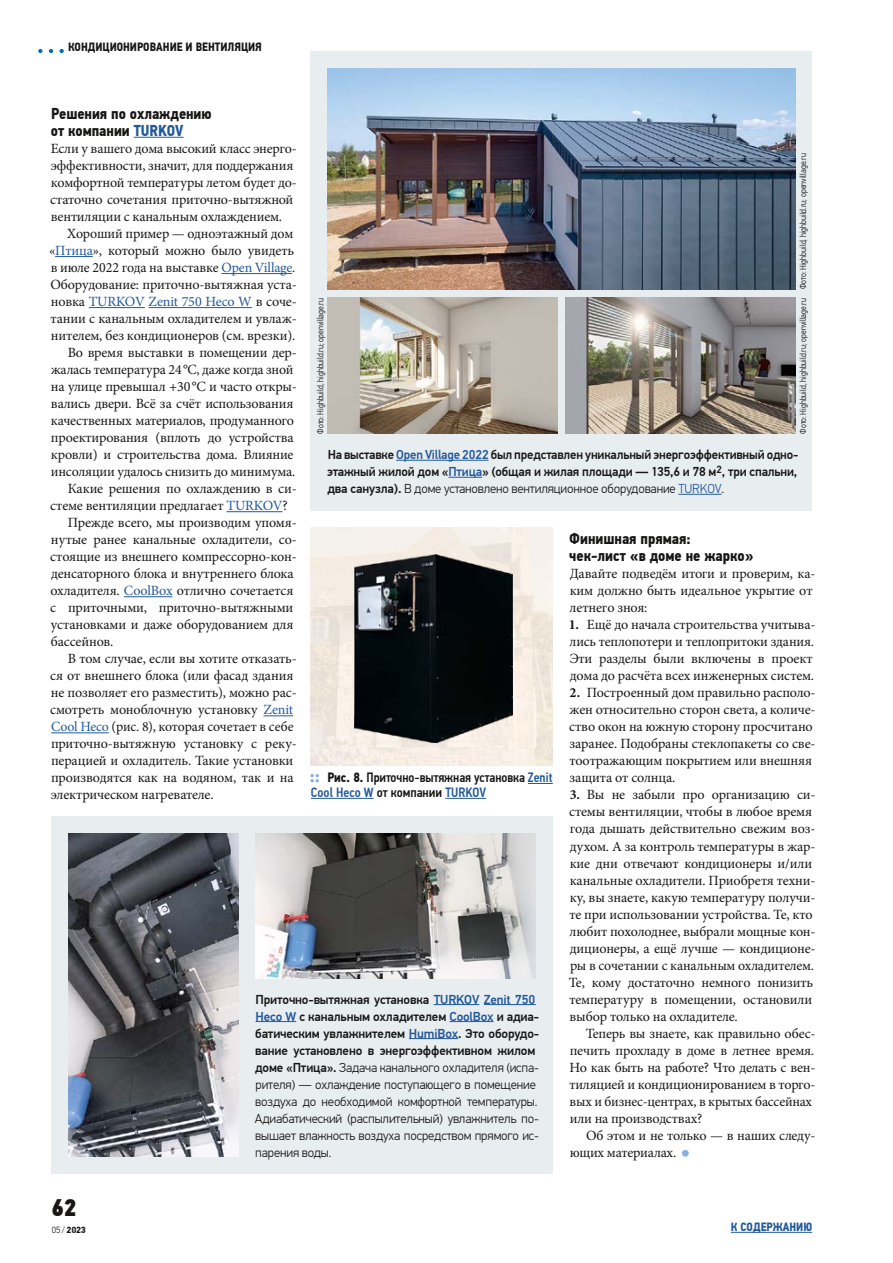
<style>
.page{position:relative;width:893px;height:1263px;background:#fff}
.page>*{position:absolute;margin:0;border:0;box-sizing:border-box;transform-origin:0 0}
.t1{font:24px "PF Din Text Cond Pro X Black";color:#181716}
.t2{font:700 15.75px/17px "PF Din Text Cond Pro";color:#181716}
.t3{font:14.1px/17px "Minion Pro";letter-spacing:-.01em;color:#181716}
.t4{font:14.1px "Minion Pro";letter-spacing:-.01em;color:#22599b}
.t5{font:500 13.5px/14.9px "PF Din Text Cond Pro";color:#181716}
.t6{font:300 12.9px/17px "PF Din Text Pro";letter-spacing:-.01em;color:#181716}
.t7{font:500 12.9px/17px "PF Din Text Pro";letter-spacing:-.01em;color:#181716;text-align:justify}
.t8{font:700 12px "PF Din Text Cond Pro";color:#181716}
.t9{font:700 12px "PF Din Text Cond Pro";color:#22599b}
.t10{font:300 9px "PF Din Text Cond Pro";color:#181716}
.t11{font:700 9px "PF Din Text Pro";color:#181716}
.s1{color:#22599b}
.s2{color:#181716}
.s3{font-weight:300}
.s4{font-weight:300;color:#22599b}
.s5{font-weight:700;font-size:13.95px}
.s6{font-weight:700}
.s7{font-weight:500}
.s8{font-weight:500;color:#22599b}
</style>
<div class="page">
<hr style="left:731px;top:1232px;width:81px;height:1px;background:#22599b">
<svg style="left:60px;top:49px;width:4px;height:4px"></svg>
<svg style="left:49px;top:49px;width:4px;height:4px"></svg>
<svg style="left:38px;top:49px;width:5px;height:4px"></svg>
<hr style="left:134px;top:137px;width:49px;height:1px;background:#22599b">
<hr style="left:55px;top:256px;width:38px;height:1px;background:#22599b">
<hr style="left:221px;top:273px;width:71px;height:1px;background:#22599b">
<hr style="left:89px;top:307px;width:56px;height:1px;background:#22599b">
<hr style="left:149px;top:307px;width:103px;height:1px;background:#22599b">
<hr style="left:227px;top:511px;width:56px;height:1px;background:#22599b">
<hr style="left:124px;top:596px;width:48px;height:1px;background:#22599b">
<svg style="left:264px;top:715px;width:29px;height:1px"></svg>
<hr style="left:51px;top:732px;width:58px;height:1px;background:#22599b">
<div style="left:682px;top:1150px;width:7px;height:7px;background:#88b4e1;border-radius:50%"></div>
<div style="left:310px;top:51px;width:502px;height:459px;background:#e8edf0"></div>
<div style="left:51px;top:816px;width:502px;height:358px;background:#e8edf0"></div>
<img style="left:327px;top:68px;width:468px;height:221px">
<img style="left:255px;top:833px;width:281px;height:145px">
<img style="left:68px;top:833px;width:170px;height:324px">
<img style="left:327px;top:298px;width:230px;height:136px">
<img style="left:566px;top:298px;width:229px;height:136px">
<hr style="left:434px;top:1004px;width:45px;height:1px;background:#22599b">
<hr style="left:484px;top:1004px;width:52px;height:1px;background:#22599b">
<hr style="left:256px;top:1021px;width:40px;height:1px;background:#22599b">
<hr style="left:449px;top:1021px;width:44px;height:1px;background:#22599b">
<hr style="left:409px;top:1038px;width:49px;height:1px;background:#22599b">
<img style="left:310px;top:527px;width:243px;height:238px">
<img style="left:355px;top:555px;width:158px;height:187px">
<svg style="left:528px;top:783px;width:25px;height:1px"></svg>
<hr style="left:311px;top:798px;width:63px;height:1px;background:#22599b">
<hr style="left:445px;top:798px;width:41px;height:1px;background:#22599b">
<svg style="left:310px;top:774px;width:9px;height:8px"></svg>
<hr style="left:396px;top:460px;width:92px;height:1px;background:#22599b">
<hr style="left:448px;top:477px;width:34px;height:1px;background:#22599b">
<hr style="left:678px;top:494px;width:44px;height:1px;background:#22599b">
<p class="t8" style="left:68px;top:40px;width:195px">КОНДИЦИОНИРОВАНИЕ И ВЕНТИЛЯЦИЯ</p>
<p class="t2" style="left:51px;top:105px;width:162px">Решения по охлаждению от компании <span class="s1">TURKOV</span></p>
<p class="t3" style="left:50px;top:140px;width:248px">Если у вашего дома высокий класс энерго&shy;эффективности, значит, для поддержания комфортной температуры летом будет до&shy;статочно сочетания приточно-вытяжной вентиляции с канальным охлаждением.</p>
<p class="t3" style="left:67px;top:225px;width:227px">Хороший пример — одноэтажный дом</p>
<p class="t3" style="left:49px;top:242px;width:247px">«<span class="s1">Птица</span>», который можно было увидеть</p>
<p class="t3" style="left:51px;top:259px;width:246px">в июле 2022 года на выставке <span class="s1">Open Village</span>.</p>
<p class="t3" style="left:50px;top:276px;width:248px">Оборудование: приточно-вытяжная уста-</p>
<p class="t4" style="left:51px;top:292px;width:247px"><span class="s2">новка</span> TURKOV Zenit 750 Heco W <span class="s2">в соче-</span></p>
<p class="t3" style="left:51px;top:310px;width:248px">тании с канальным охладителем и увлаж-</p>
<p class="t3" style="left:51px;top:327px;width:246px">нителем, без кондиционеров (см. врезки).</p>
<p class="t3" style="left:68px;top:344px;width:230px">Во время выставки в помещении дер-</p>
<p class="t3" style="left:51px;top:361px;width:244px">жалась температура 24°C, даже когда зной</p>
<p class="t3" style="left:51px;top:378px;width:247px">на улице превышал +30°C и часто откры-</p>
<p class="t3" style="left:51px;top:395px;width:244px">вались двери. Всё за счёт использования</p>
<p class="t3" style="left:51px;top:412px;width:244px">качественных материалов, продуманного</p>
<p class="t3" style="left:51px;top:429px;width:244px">проектирования (вплоть до устройства</p>
<p class="t3" style="left:51px;top:446px;width:244px">кровли) и строительства дома. Влияние</p>
<p class="t3" style="left:51px;top:463px;width:246px">инсоляции удалось снизить до минимума.</p>
<p class="t3" style="left:68px;top:480px;width:231px">Какие решения по охлаждению в си-</p>
<p class="t3" style="left:50px;top:497px;width:239px">стеме вентиляции предлагает <span class="s1">TURKOV</span>?</p>
<p class="t3" style="left:68px;top:514px;width:230px">Прежде всего, мы производим упомя-</p>
<p class="t3" style="left:51px;top:531px;width:247px">нутые ранее канальные охладители, со-</p>
<p class="t3" style="left:50px;top:548px;width:248px">стоящие из внешнего компрессорно-кон-</p>
<p class="t3" style="left:51px;top:565px;width:244px">денсаторного блока и внутреннего блока</p>
<p class="t3" style="left:50px;top:582px;width:245px">охладителя. <span class="s1">CoolBox</span> отлично сочетается</p>
<p class="t3" style="left:50px;top:599px;width:245px">с приточными, приточно-вытяжными</p>
<p class="t3" style="left:51px;top:616px;width:244px">установками и даже оборудованием для</p>
<p class="t3" style="left:51px;top:633px;width:64px">бассейнов.</p>
<p class="t3" style="left:68px;top:650px;width:230px">В том случае, если вы хотите отказать-</p>
<p class="t3" style="left:50px;top:667px;width:245px">ся от внешнего блока (или фасад здания</p>
<p class="t3" style="left:51px;top:684px;width:247px">не позволяет его разместить), можно рас-</p>
<p class="t3" style="left:50px;top:701px;width:244px">смотреть моноблочную установку <span class="s1">Zenit</span></p>
<p class="t3" style="left:51px;top:718px;width:244px"><span class="s1">Cool Heco</span> (рис. 8), которая сочетает в себе</p>
<p class="t3" style="left:51px;top:735px;width:247px">приточно-вытяжную установку с реку-</p>
<p class="t3" style="left:51px;top:752px;width:244px">перацией и охладитель. Такие установки</p>
<p class="t3" style="left:51px;top:769px;width:244px">производятся как на водяном, так и на</p>
<p class="t3" style="left:51px;top:786px;width:164px">электрическом нагревателе.</p>
<p class="t10" style="left:798px;top:434px;width:282px;rotate:-90deg">Фото: Highbuild, highbuild.ru; openvillage.ru Фото: Highbuild, highbuild.ru; openvillage.ru</p>
<p class="t10" style="left:315px;top:434px;width:137px;rotate:-90deg">Фото: Highbuild, highbuild.ru; openvillage.ru</p>
<p class="t7" style="left:327px;top:446px;width:473px">На выставке <span class="s1">Open Village 2022</span> был представлен уникальный энергоэффективный одно&shy;этажный жилой дом «<span class="s1">Птица</span>» (общая и жилая площади — 135,6 и 78 м<sup>2</sup>, три спальни, два санузла). <span class="s3">В доме установлено вентиляционное оборудование</span> <span class="s4">TURKOV</span><span class="s3">.</span></p>
<p class="t2" style="left:569px;top:531px;width:186px">Финишная прямая:<br>чек‑лист «в доме не жарко»</p>
<p class="t3" style="left:570px;top:565px;width:247px">Давайте подведём итоги и проверим, ка&shy;ким должно быть идеальное укрытие от летнего зноя:</p>
<p class="t3" style="left:569px;top:616px;width:248px"><span class="s5">1.</span> Ещё до начала строительства учитыва&shy;лись теплопотери и теплопритоки здания.<br>Эти разделы были включены в проект дома до расчёта всех инженерных систем.</p>
<p class="t3" style="left:569px;top:684px;width:248px"><span class="s5">2.</span> Построенный дом правильно располо&shy;жен относительно сторон света, а количе&shy;ство окон на южную сторону просчитано заранее. Подобраны стеклопакеты со све&shy;тоотражающим покрытием или внешняя защита от солнца.</p>
<p class="t3" style="left:569px;top:786px;width:248px"><span class="s5">3.</span> Вы не забыли про организацию си&shy;стемы вентиляции, чтобы в любое время года дышать действительно свежим воз&shy;духом. А за контроль температуры в жар&shy;кие дни отвечают кондиционеры и/или канальные охладители. Приобретя техни&shy;ку, вы знаете, какую температуру получи&shy;те при использовании устройства. Те, кто любит похолоднее, выбрали мощные кон&shy;диционеры, а ещё лучше — кондиционе&shy;ры в сочетании с канальным охладителем.<br>Те, кому достаточно немного понизить температуру в помещении, остановили выбор только на охладителе.</p>
<p class="t3" style="left:569px;top:1025px;width:248px;text-indent:16px">Теперь вы знаете, как правильно обес&shy;печить прохладу в доме в летнее время.<br>Но как быть на работе? Что делать с вен&shy;тиляцией и кондиционированием в торго&shy;вых и бизнес-центрах, в крытых бассейнах или на производствах?</p>
<p class="t3" style="left:570px;top:1127px;width:247px;text-indent:16px">Об этом и не только — в наших следу&shy;ющих материалах.</p>
<p class="t5" style="left:311px;top:770px;width:243px;text-indent:16px"><span class="s6">Рис. 8.</span> Приточно-вытяжная установка <span class="s1">Zenit<br>Cool Heco W</span> от компании <span class="s1">TURKOV</span></p>
<p class="t6" style="left:255px;top:991px;width:286px"><span class="s7">Приточно-вытяжная установка</span> <span class="s8">TURKOV Zenit 750<br>Heco W</span> <span class="s7">с канальным охладителем</span> <span class="s8">CoolBox</span> <span class="s7">и адиа&shy;батическим увлажнителем</span> <span class="s8">HumiBox</span><span class="s7">. Это оборудо&shy;вание установлено в энергоэффективном жилом доме «Птица».</span> Задача канального охладителя (испа‑ рителя) — охлаждение поступающего в помещение воздуха до необходимой комфортной температуры.<br>Адиабатический (распылительный) увлажнитель по‑ вышает влажность воздуха посредством прямого ис‑ парения воды.</p>
<h1 class="t1" style="left:51px;top:1193px;width:27px">62</h1>
<p class="t11" style="left:52px;top:1224px;width:36px"><span class="s3">05 /</span>2023</p>
<p class="t9" style="left:731px;top:1220px;width:83px">К СОДЕРЖАНИЮ</p>
</div>
